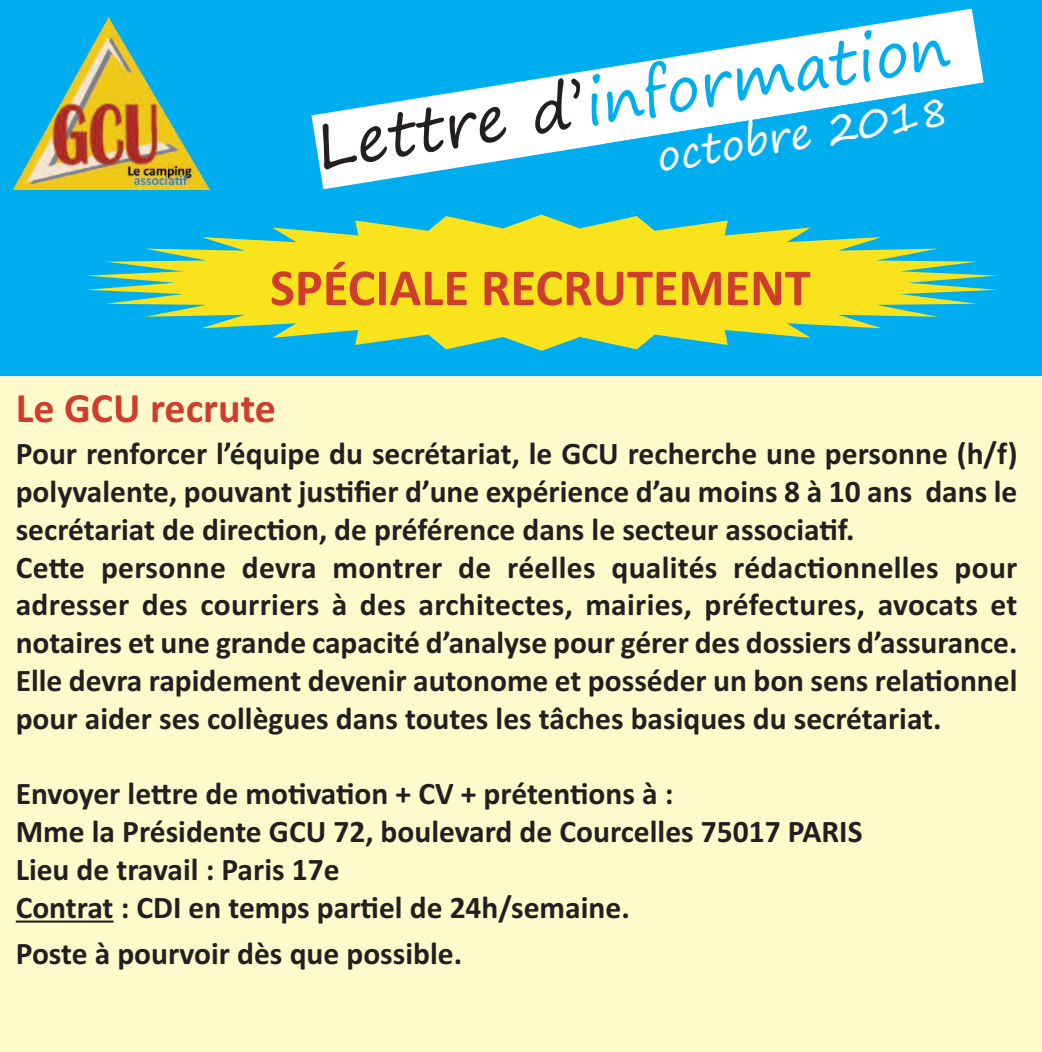
<style>
.page{position:relative;width:1042px;height:1052px;background:#fff}
.page>*{position:absolute;margin:0;border:0;box-sizing:border-box;transform-origin:0 0}
.t1{font:61.25px "Segoe Print";color:#00aeef}
.t2{font:700 52.5px "Calibri";color:#cf3d2d}
.t3{font:700 42px "Calibri";color:#cf3d2d}
.t4{font:42px "Segoe Print";color:#fff}
.t5{font:700 31.5px/37.8px "Calibri";color:#231f20}
.s1{color:#231f20}
</style>
<div class="page">
<div style="left:0;top:0;width:1042px;height:375px;background:#00aeef"></div>
<svg style="left:311px;top:9px;width:672px;height:180px"></svg>
<svg style="left:604px;top:84px;width:379px;height:105px"></svg>
<img style="left:13px;top:16px;width:197px;height:173px">
<svg style="left:86px;top:214px;width:911px;height:137px;fill:#f9e31d"></svg>
<div style="left:0;top:376px;width:1042px;height:676px;background:#fffacb"></div>
<hr style="left:16px;top:920px;width:98px;height:2px;background:#231f20">
<h1 class="t1" style="left:311px;top:111px;width:641px;rotate:-9deg"><span class="s1">Lettre d’</span>information</h1>
<h3 class="t4" style="left:653px;top:133px;width:297px;rotate:-9deg">octobre 2018</h3>
<h2 class="t2" style="left:270px;top:256px;width:542px">SPÉCIALE RECRUTEMENT</h2>
<h3 class="t3" style="left:16px;top:382px;width:262px">Le GCU recrute</h3>
<p class="t5" style="left:16px;top:434px;width:1003px">Pour renforcer l’équipe du secrétariat, le GCU recherche une personne (h/f) polyvalente, pouvant justifier d’une expérience d’au moins 8 à 10 ans dans le secrétariat de direction, de préférence dans le secteur associatif.<br>Cette personne devra montrer de réelles qualités rédactionnelles pour adresser des courriers à des architectes, mairies, préfectures, avocats et notaires et une grande capacité d’analyse pour gérer des dossiers d’assurance.<br>Elle devra rapidement devenir autonome et posséder un bon sens relationnel pour aider ses collègues dans toutes les tâches basiques du secrétariat.</p>
<p class="t5" style="left:16px;top:774px;width:848px">Envoyer lettre de motivation + CV + prétentions à :<br>Mme la Présidente GCU 72, boulevard de Courcelles 75017 PARIS Lieu de travail : Paris 17e<br>Contrat : CDI en temps partiel de 24h/semaine.</p>
<p class="t5" style="left:16px;top:933px;width:448px">Poste à pourvoir dès que possible.</p>
</div>
